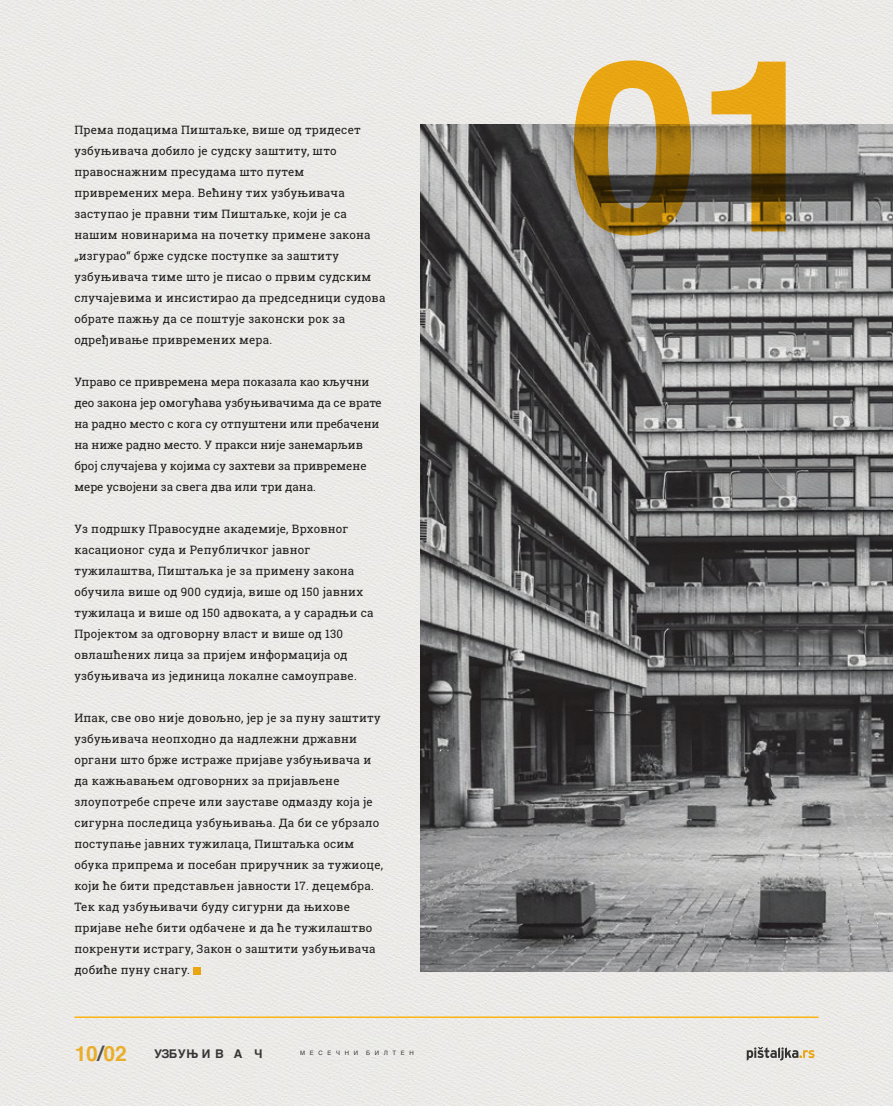
<style>
.page{position:relative;width:893px;height:1106px;background:#ebeae7}
.page>*{position:absolute;margin:0;border:0;box-sizing:border-box;transform-origin:0 0}
.t1{font:700 239.7px "Helvetica";color:#fdb515}
.t2{font:700 21px "Helvetica";color:#fdb515}
.t3{font:700 12px "Helvetica";letter-spacing:-.01em;color:#231f20}
.t4{font:11.55px/21px "Roboto Slab";letter-spacing:.02em;color:#231f20}
.t5{font:11.55px/21px "Roboto Slab";color:#231f20}
.t6{font:6px "Helvetica";color:#231f20}
.s1{color:#414042}
</style>
<div class="page">
<hr style="left:74px;top:1016px;width:745px;height:2px;background:#fdb515">
<svg style="left:747px;top:1047px;width:67px;height:13px"></svg>
<img style="left:420px;top:125px;width:473px;height:846px">
<div style="left:193px;top:967px;width:8px;height:8px;background:#e9a613"></div>
<p class="t4" style="left:74px;top:119px;width:312px">Према подацима Пиштаљке, више од тридесет узбуњивача добило је судску заштиту, што правоснажним пресудама што путем привремених мера. Већину тих узбуњивача заступао је правни тим Пиштаљке, који је са нашим новинарима на почетку примене закона „изгурао“ брже судске поступке за заштиту узбуњивача тиме што је писао о првим судским случајевима и инсистирао да председници судова обрате пажњу да се поштује законски рок за одређивање привремених мера.</p>
<p class="t5" style="left:74px;top:371px;width:309px">Управо се привремена мера показала као кључни део закона јер омогућава узбуњивачима да се врате на радно место с кога су отпуштени или пребачени на ниже радно место. У пракси није занемарљив број случајева у којима су захтеви за привремене мере усвојени за свега два или три дана.</p>
<p class="t4" style="left:74px;top:518px;width:301px">Уз подршку Правосудне академије, Врховног касационог суда и Републичког јавног тужилаштва, Пиштаљка је за примену закона обучила више од 900 судија, више од 150 јавних тужилаца и више од 150 адвоката, а у сарадњи са Пројектом за одговорну власт и више од 130 овлашћених лица за пријем информација од узбуњивача из јединица локалне самоуправе.</p>
<p class="t4" style="left:74px;top:707px;width:310px">Ипак, све ово није довољно, јер је за пуну заштиту узбуњивача неопходно да надлежни државни органи што брже истраже пријаве узбуњивача и да кажњавањем одговорних за пријављене злоупотребе спрече или зауставе одмазду која је сигурна последица узбуњивања. Да би се убрзало поступање јавних тужилаца, Пиштаљка осим обука припрема и посебан приручник за тужиоце, који ће бити представљен јавности 17. децембра.<br>Тек кад узбуњивачи буду сигурни да њихове пријаве неће бити одбачене и да ће тужилаштво покренути истрагу, Закон о заштити узбуњивача добиће пуну снагу.</p>
<h2 class="t2" style="left:74px;top:1036px;width:54px">10<span class="s1">/</span>02</h2>
<p class="t3" style="left:154px;top:1044px;width:110px">УЗБУЊ И В А Ч</p>
<p class="t6" style="left:300px;top:1048px;width:59px">М Е С Е Ч Н И</p>
<p class="t6" style="left:366px;top:1048px;width:49px">Б И Л Т Е Н</p>
<h1 class="t1" style="left:566px;top:-47px;width:263px">01</h1>
</div>
